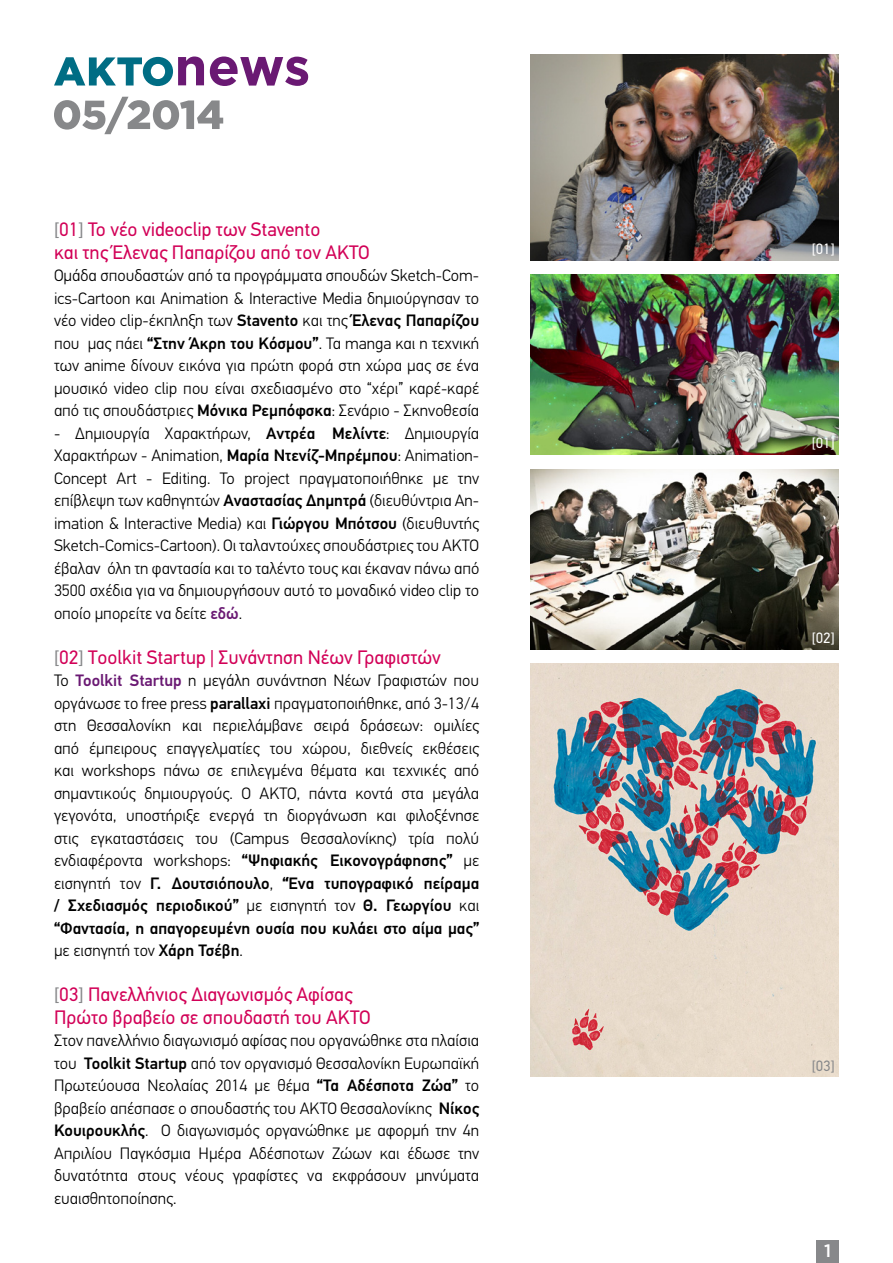
<style>
.page{position:relative;width:893px;height:1263px;background:#fff}
.page>*{position:absolute;margin:0;border:0;box-sizing:border-box;transform-origin:0 0}
.t1{font:19.5px/22.5px "PF Din Text Pro";color:#d20057}
.t2{font:500 18px "Gotham";color:#fff}
.t3{font:300 16.5px/22.5px "PF Din Text Pro";color:#000;text-align:justify}
.t4{font:15px "PF Din Text Pro";color:#fff}
.t5{font:15px "PF Din Text Pro";color:#87888a}
.s1{color:#87888a}
.s2{font-weight:500}
.s3{font-weight:500;color:#6a1973}
</style>
<div class="page">
<svg style="left:210px;top:57px;width:98px;height:29px"></svg>
<svg style="left:54px;top:57px;width:150px;height:29px"></svg>
<img style="left:530px;top:54px;width:309px;height:206px">
<img style="left:530px;top:275px;width:309px;height:179px">
<img style="left:530px;top:664px;width:309px;height:413px">
<img style="left:530px;top:469px;width:309px;height:180px">
<div style="left:816px;top:1240px;width:23px;height:23px;background:#87888a"></div>
<svg style="left:54px;top:97px;width:169px;height:37px"></svg>
<p class="t1" style="left:54px;top:218px;width:317px"><span class="s1">[</span>01<span class="s1">]</span> Το νέο videoclip των Stavento<br>και της Έλενας Παπαρίζου από τον ΑΚΤΟ</p>
<p class="t3" style="left:54px;top:264px;width:427px">Ομάδα σπουδαστών από τα προγράμματα σπουδών Sketch-Com&shy;ics-Cartoon και Animation &amp; Interactive Media δημιούργησαν το νέο video clip-έκπληξη των <span class="s2">Stavento</span> και της <span class="s2">Έλενας Παπαρίζου </span>που μας πάει <span class="s2">“Στην Άκρη του Κόσμου”</span>. Τα manga και η τεχνική των anime δίνουν εικόνα για πρώτη φορά στη χώρα μας σε ένα μουσικό video clip που είναι σχεδιασμένο στο “χέρι” καρέ-καρέ από τις σπουδάστριες <span class="s2">Mόνικα Ρεμπόφσκα</span>: Σενάριο - Σκηνοθεσία</p>
<p class="t3" style="left:54px;top:422px;width:427px">- Δημιουργία Χαρακτήρων, <span class="s2">Aντρέα Μελίντε</span>: Δημιουργία Χαρακτήρων - Animation, <span class="s2">Μαρία Ντενίζ-Μπρέμπου</span>: Αnimation-Concept Art - Editing. Το project πραγματοποιήθηκε με την επίβλεψη των καθηγητών <span class="s2">Αναστασίας Δημητρά</span> (διευθύντρια An&shy;imation &amp; Interactive Media) και <span class="s2">Γιώργου Μπότσου</span> (διευθυντής Sketch-Comics-Cartoon). Οι ταλαντούχες σπουδάστριες του ΑΚΤΟ έβαλαν όλη τη φαντασία και το ταλέντο τους και έκαναν πάνω από 3500 σχέδια για να δημιουργήσουν αυτό το μοναδικό video clip το οποίο μπορείτε να δείτε <span class="s3">εδώ</span>.</p>
<p class="t1" style="left:54px;top:646px;width:388px"><span class="s1">[</span>02<span class="s1">]</span> Τoolkit Startup | Συνάντηση Νέων Γραφιστών</p>
<p class="t3" style="left:54px;top:669px;width:427px">Το <span class="s3">Toolkit Startup</span> η μεγάλη συνάντηση Νέων Γραφιστών που οργάνωσε το free press <span class="s2">parallaxi</span> πραγματοποιήθηκε, από 3-13/4 στη Θεσσαλονίκη και περιελάμβανε σειρά δράσεων: ομιλίες από έμπειρους επαγγελματίες του χώρου, διεθνείς εκθέσεις και workshops πάνω σε επιλεγμένα θέματα και τεχνικές από σημαντικούς δημιουργούς. O ΑΚΤΟ, πάντα κοντά στα μεγάλα γεγονότα, υποστήριξε ενεργά τη διοργάνωση και φιλοξένησε στις εγκαταστάσεις του (Campus Θεσσαλονίκης) τρία πολύ ενδιαφέροντα workshops: <span class="s2">“Ψηφιακής Εικονογράφησης”</span> με εισηγητή τον <span class="s2">Γ. Δουτσιόπουλο</span>, <span class="s2">“Ένα τυπογραφικό πείραμα / Σχεδιασμός περιοδικού”</span> με εισηγητή τον <span class="s2">Θ. Γεωργίου</span> και <span class="s2">“Φαντασία, η απαγορευμένη ουσία που κυλάει στο αίμα μας” </span>με εισηγητή τον <span class="s2">Χάρη Τσέβη</span>.</p>
<p class="t1" style="left:54px;top:983px;width:318px"><span class="s1">[</span>03<span class="s1">]</span> Πανελλήνιος Διαγωνισμός Αφίσας<br>Πρώτο βραβείο σε σπουδαστή του ΑΚΤΟ</p>
<p class="t3" style="left:54px;top:1029px;width:427px">Στον πανελλήνιο διαγωνισμό αφίσας που οργανώθηκε στα πλαίσια του <span class="s2">Toolkit Startup</span> από τον οργανισμό Θεσσαλονίκη Ευρωπαϊκή Πρωτεύουσα Νεολαίας 2014 με θέμα <span class="s2">“Τα Αδέσποτα Ζώα”</span> το βραβείο απέσπασε ο σπουδαστής του ΑΚΤΟ Θεσσαλονίκης <span class="s2">Νίκος Κουιρουκλής</span>. Ο διαγωνισμός οργανώθηκε με αφορμή την 4η Απριλίου Παγκόσμια Ημέρα Αδέσποτων Ζώων και έδωσε την δυνατότητα στους νέους γραφίστες να εκφράσουν μηνύματα ευαισθητοποίησης.</p>
<p class="t4" style="left:812px;top:240px;width:24px">[01]</p>
<p class="t4" style="left:812px;top:434px;width:24px">[01]</p>
<p class="t4" style="left:812px;top:629px;width:24px">[02]</p>
<p class="t5" style="left:812px;top:1056px;width:24px">[03]</p>
<p class="t2" style="left:824px;top:1238px;width:9px">1</p>
</div>
